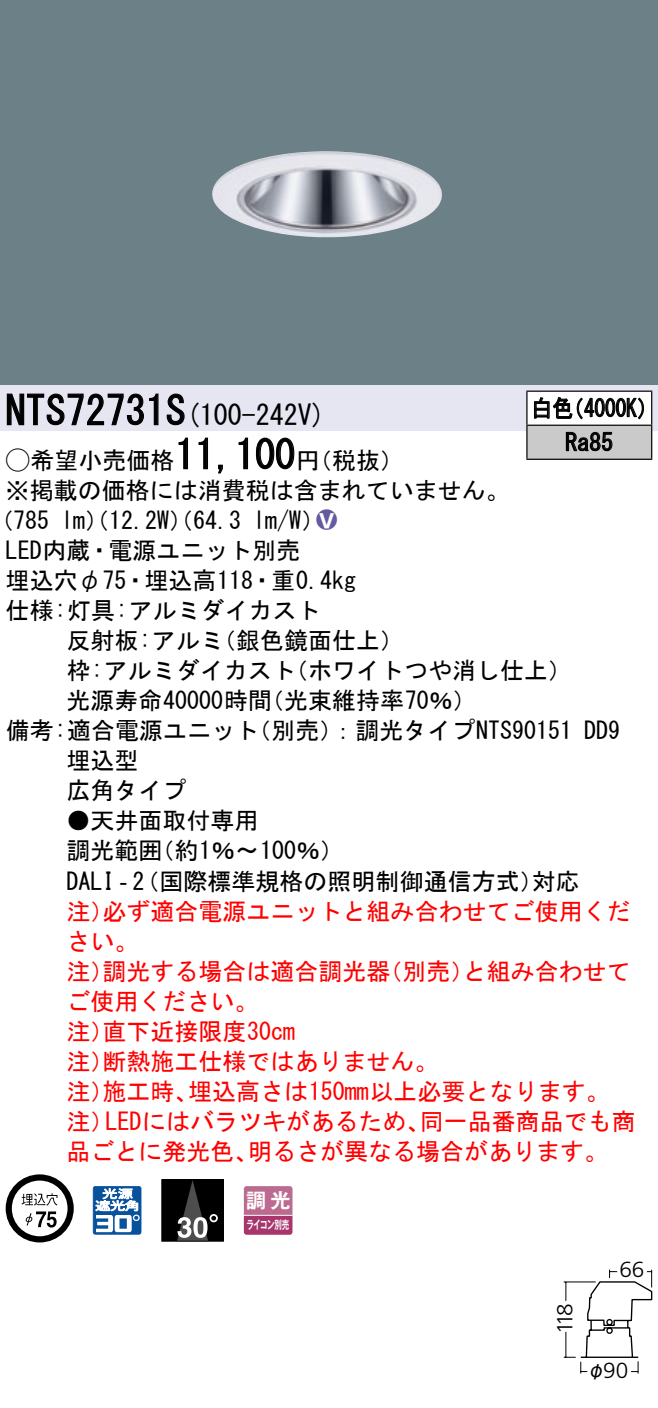
<style>
.page{position:relative;width:658px;height:1408px;background:#fff}
.page>*{position:absolute;margin:0;border:0;box-sizing:border-box;transform-origin:0 0}
.t1{font:40px "MS Gothic";color:#000}
.t2{font:28px "MS Gothic";color:#000}
.t3{font:24px/30px "MS Gothic";color:#000}
.t4{font:24px/30px "MS Gothic";color:#f00}
.t5{font:24px/34px "MS Gothic";color:#000;scale:.88 1}
.t6{font:24px "Ford Classification 1";color:#635aa0}
.t7{font:300 22px "Frutiger LT Std";letter-spacing:-.06em;color:#000}
.t8{font:20px "Gothic MB101 Pro De Bold 90 pv RKSJ H";color:#fff}
.t9{font:18px "Gothic MB101 Pro Regular 90 pv RKSJ H";color:#000}
.t10{font:11.6px "Gothic MB101 Pro De Bold 90 pv RKSJ H";letter-spacing:-.05em;color:#fff;scale:.65 1}
.s1{font-size:40px}
.s2{font-family:"Ford Classification 1"}
.s3{color:#fff}
</style>
<div class="page">
<div style="left:0;top:0;width:658px;height:385px;background:#6c8087"></div>
<img style="left:212px;top:151px;width:230px;height:86px">
<div style="left:0;top:385px;width:658px;height:45px;background:#e6e5f2"></div>
<svg style="left:6px;top:393px;width:153px;height:33px"></svg>
<svg style="left:166px;top:393px;width:19px;height:33px"></svg>
<svg style="left:178px;top:437px;width:10px;height:33px"></svg>
<svg style="left:198px;top:437px;width:10px;height:33px"></svg>
<svg style="left:218px;top:464px;width:5px;height:10px"></svg>
<svg style="left:238px;top:437px;width:10px;height:33px"></svg>
<svg style="left:256px;top:437px;width:39px;height:33px"></svg>
<svg style="left:6px;top:1174px;width:68px;height:68px"></svg>
<svg style="left:93px;top:1186px;width:48px;height:48px"></svg>
<div style="left:162px;top:1179px;width:61px;height:61px;background:#000"></div>
<svg style="left:209px;top:1213px;width:9px;height:9px"></svg>
<svg style="left:177px;top:1180px;width:39px;height:59px"></svg>
<div style="left:161px;top:1178px;width:63px;height:63px;border:1px solid #000"></div>
<svg style="left:244px;top:1186px;width:48px;height:48px;background:#b55984"></svg>
<hr style="left:244px;top:1214px;width:48px;height:1px;background:#fff">
<div style="left:527px;top:391px;width:124px;height:34px;background:#fff"></div>
<div style="left:527px;top:425px;width:124px;height:34px;background:#cacaca"></div>
<hr style="left:526px;top:390px;width:126px;height:2px;background:#000">
<hr style="left:526px;top:392px;width:1px;height:32px;background:#000">
<hr style="left:651px;top:392px;width:1px;height:32px;background:#000">
<hr style="left:526px;top:424px;width:126px;height:2px;background:#000">
<hr style="left:526px;top:426px;width:1px;height:32px;background:#000">
<hr style="left:651px;top:426px;width:1px;height:32px;background:#000">
<hr style="left:526px;top:458px;width:126px;height:2px;background:#000">
<svg style="left:534px;top:397px;width:110px;height:23px"></svg>
<svg style="left:565px;top:431px;width:47px;height:20px"></svg>
<svg style="left:563px;top:1269px;width:89px;height:105px"></svg>
<h1 class="t1" style="left:6px;top:390px;width:162px">NTS72731</h1>
<p class="t2" style="left:166px;top:401px;width:161px">(<span class="s1">S</span> 100-242 (V</p>
<h1 class="t1" style="left:175px;top:434px;width:121px">11,100</h1>
<p class="t3" style="left:6px;top:445px;width:505px"><span class="s2">A</span>希望小売価格<br>※掲載の価格には消費税は含まれていません。</p>
<p class="t6" style="left:316px;top:508px;width:22px">2<span class="s3">8</span></p>
<p class="t3" style="left:296px;top:445px;width:109px">（円税抜(</p>
<p class="t3" style="left:253px;top:505px;width:73px">l m (W/</p>
<p class="t3" style="left:-11px;top:505px;width:62px">（785</p>
<p class="t3" style="left:6px;top:535px;width:296px">LED内蔵・電源ユニット別売</p>
<p class="t3" style="left:6px;top:565px;width:352px">埋込穴φ75・埋込高118・重0.4kg</p>
<p class="t3" style="left:6px;top:595px;width:316px">仕様:灯具:アルミダイカスト</p>
<p class="t3" style="left:212px;top:625px;width:194px">（銀色鏡面仕上(</p>
<p class="t3" style="left:61px;top:505px;width:182px">lm）（12.2 ）（W 64.3</p>
<p class="t3" style="left:66px;top:625px;width:159px">反射板:アルミ</p>
<p class="t5" style="left:565px;top:391px;width:56px;text-indent:-34px">白色<br>Ra85</p>
<p class="t5" style="left:563px;top:391px;width:110px">（4000 (K</p>
<p class="t3" style="left:260px;top:655px;width:218px;text-indent:-193px">枠:アルミダイカスト<br>（光束維持率70％(</p>
<p class="t3" style="left:284px;top:655px;width:289px">（ホワイトつや消し仕上(</p>
<p class="t3" style="left:66px;top:685px;width:207px">光源寿命40000時間</p>
<p class="t3" style="left:247px;top:715px;width:326px">（別売：）調光タイプNTS90151</p>
<p class="t3" style="left:66px;top:715px;width:194px;text-indent:-61px">備考:適合電源ユニット埋込型<br>広角タイプ</p>
<p class="t3" style="left:150px;top:805px;width:195px;text-indent:-84px">●天井面取付専用<br>（約1％〜100％(</p>
<p class="t3" style="left:66px;top:835px;width:97px">調光範囲</p>
<p class="t3" style="left:584px;top:715px;width:37px">DD9</p>
<p class="t3" style="left:66px;top:865px;width:478px">DALI‐（2 国際標準規格の照明制御通信方式）</p>
<p class="t4" style="left:102px;top:895px;width:529px">必ず適合電源ユニットと組み合わせてご使用くだ</p>
<p class="t3" style="left:531px;top:865px;width:49px">対応</p>
<p class="t4" style="left:66px;top:895px;width:74px">注）さい。</p>
<p class="t4" style="left:102px;top:955px;width:289px">調光する場合は適合調光器</p>
<p class="t4" style="left:378px;top:955px;width:97px">（別売）</p>
<p class="t4" style="left:66px;top:955px;width:49px">注）</p>
<p class="t4" style="left:66px;top:985px;width:193px">ご使用ください。</p>
<p class="t4" style="left:102px;top:1015px;width:194px">直下近接限度30cm</p>
<p class="t4" style="left:102px;top:1015px;width:337px;text-indent:-36px">注）<br>断熱施工仕様ではありません。</p>
<p class="t4" style="left:66px;top:1045px;width:49px">注）</p>
<p class="t4" style="left:462px;top:955px;width:169px">と組み合わせて</p>
<p class="t4" style="left:188px;top:1075px;width:423px">埋込高さは150mm以上必要となります。</p>
<p class="t4" style="left:102px;top:1075px;width:97px">施工時、</p>
<p class="t4" style="left:66px;top:1075px;width:49px">注）</p>
<p class="t4" style="left:66px;top:1105px;width:49px">注）</p>
<p class="t4" style="left:105px;top:1105px;width:326px">LEDにはバラツキがあるため、</p>
<p class="t4" style="left:420px;top:1105px;width:217px">同一品番商品でも商</p>
<p class="t4" style="left:66px;top:1135px;width:193px">品ごとに発光色、</p>
<p class="t4" style="left:248px;top:1135px;width:362px">明るさが異なる場合があります。</p>
<p class="t8" style="left:246px;top:1183px;width:46px">調光</p>
<p class="t10" style="left:246px;top:1215px;width:67px">ライコン別売</p>
<p class="t7" style="left:552px;top:1333px;width:32px;rotate:-90deg">118</p>
<p class="t7" style="left:619px;top:1256px;width:26px">66</p>
<p class="t7" style="left:603px;top:1357px;width:26px">90</p>
<p class="t9" style="left:587px;top:1355px;width:19px">φ</p>
</div>
